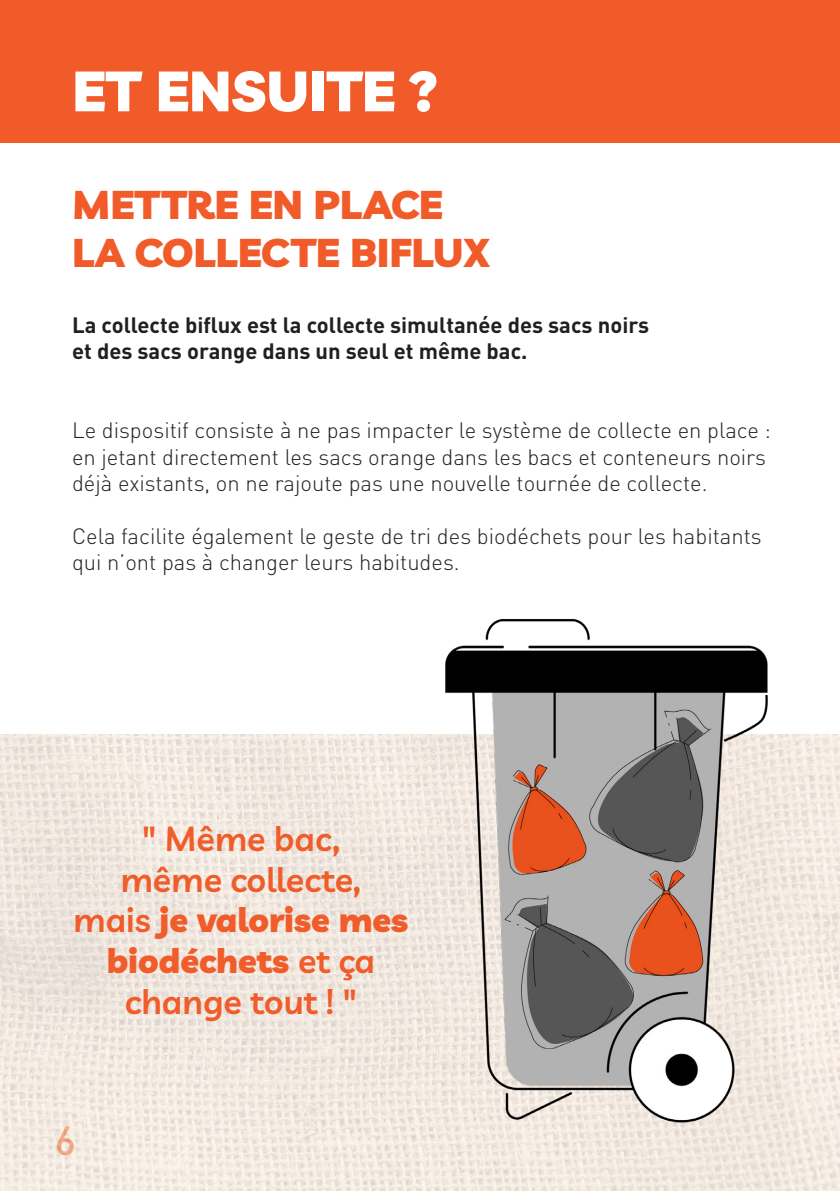
<style>
.page{position:relative;width:840px;height:1191px;background:#fff}
.page>*{position:absolute;margin:0;border:0;box-sizing:border-box;transform-origin:0 0}
.t1{font:900 56px "Livvic";color:#fff}
.t2{font:900 40px "Livvic";color:#f15b2a}
.t3{font:500 40px "DINOT";color:#f8aa84}
.t4{font:900 34px/40.8px "Livvic";color:#f05c2a;text-align:center}
.t5{font:600 34px "Livvic";color:#f05c2a}
.texte_courant{font:300 22px/26.4px "DINOT";color:#231f20}
.t6{font:700 22px "DINOT";color:#231f20}
.s1{font-weight:600}
</style>
<div class="page">
<img style="left:0;top:734px;width:839px;height:457px">
<div style="left:0;top:0;width:839px;height:142px;background:#f15b2a"></div>
<img style="left:409px;top:619px;width:358px;height:510px">
<p class="t1" style="left:72px;top:46px;width:367px">ET ENSUITE ?</p>
<p class="t2" style="left:72px;top:172px;width:372px">METTRE EN PLACE</p>
<p class="t2" style="left:72px;top:220px;width:419px">LA COLLECTE BIFLUX</p>
<p class="t6" style="left:72px;top:309px;width:578px">La collecte biflux est la collecte simultanée des sacs noirs</p>
<p class="t6" style="left:72px;top:336px;width:456px">et des sacs orange dans un seul et même bac.</p>
<p class="texte_courant" style="left:72px;top:416px;width:700px">Le dispositif consiste à ne pas impacter le système de collecte en place : en jetant directement les sacs orange dans les bacs et conteneurs noirs déjà existants, on ne rajoute pas une nouvelle tournée de collecte.</p>
<p class="texte_courant" style="left:72px;top:522px;width:690px">Cela facilite également le geste de tri des biodéchets pour les habitants qui n’ont pas à changer leurs habitudes.</p>
<p class="t5" style="left:142px;top:813px;width:200px">" Même bac,</p>
<p class="t5" style="left:121px;top:853px;width:242px">même collecte,</p>
<p class="t4" style="left:73px;top:896px;width:336px"><span class="s1">mais</span> je valorise mes biodéchets <span class="s1">et ça change tout ! "</span></p>
<h2 class="t3" style="left:55px;top:1113px;width:23px">6</h2>
</div>
